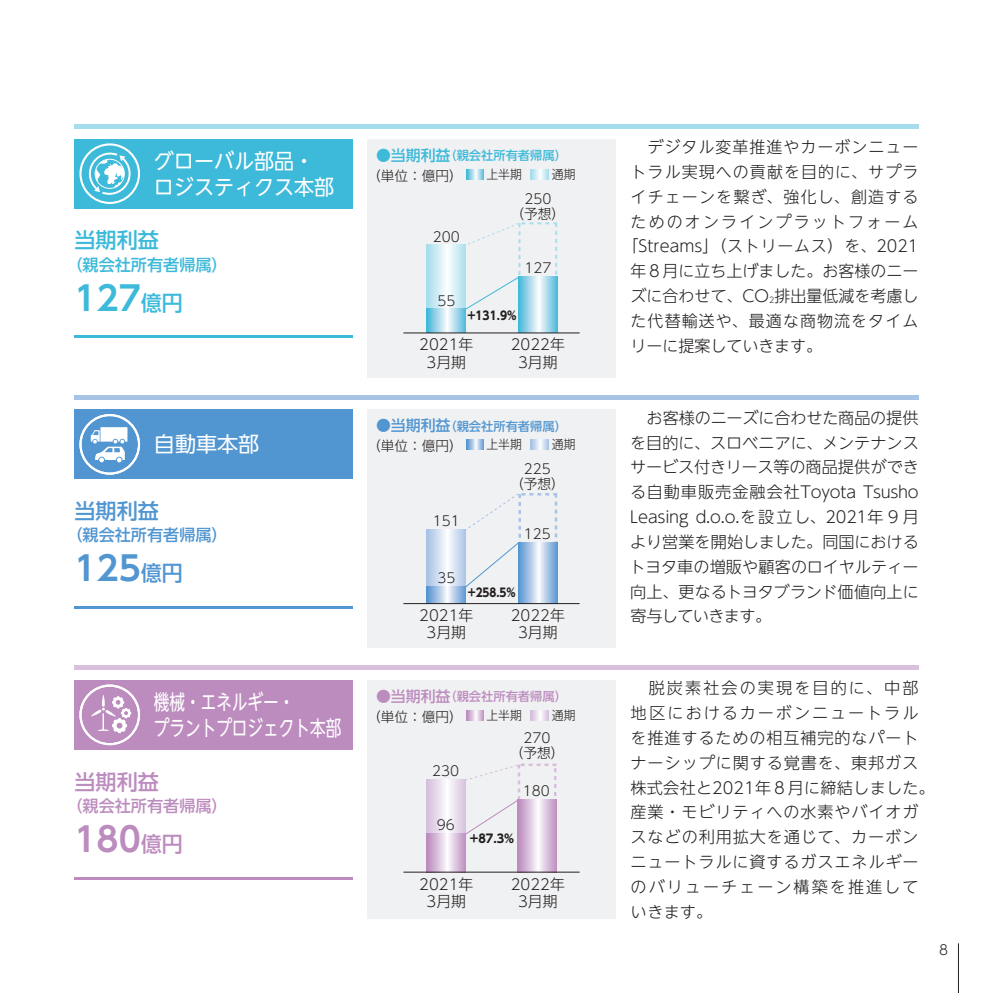
<style>
.page{position:relative;width:993px;height:993px;background:#fff}
.page>*{position:absolute;margin:0;border:0;box-sizing:border-box;transform-origin:0 0}
.t1{font:700 33.43px "UD Shin Go NT Pro De";color:#3db9da}
.t2{font:700 33.43px "UD Shin Go NT Pro De";color:#5296d1}
.t3{font:700 33.43px "UD Shin Go NT Pro De";color:#bd8cbf}
.t4{font:21px/26.1px "UD Shin Go NT Pro";color:#fff;scale:.74 1}
.t5{font:21px/26.1px "UD Shin Go NT Pro";color:#fff;scale:.95 1}
.t6{font:21px "UD Shin Go NT Pro";color:#fff}
.t7{font:500 21px "UD Shin Go NT Pro";color:#3db9da}
.t8{font:500 21px "UD Shin Go NT Pro";color:#5296d1}
.t9{font:500 21px "UD Shin Go NT Pro";color:#bd8cbf}
.t10{font:300 16.1px/24.8px "UD Shin Go NT Pro";letter-spacing:.055em;color:#231f20;text-align:center}
.t11{font:300 16.1px "UD Shin Go NT Pro";color:#231f20}
.t12{font:500 16.1px "UD Shin Go NT Pro";color:#3db9da}
.t13{font:500 16.1px "UD Shin Go NT Pro";color:#5296d1}
.t14{font:500 16.1px "UD Shin Go NT Pro";color:#bd8cbf}
.t15{font:300 16.1px "UD Shin Go NT Pro";letter-spacing:-.035em;color:#231f20}
.t16{font:300 14.88px/17.3px "UD Shin Go NT Pro";color:#231f20;text-align:center}
.t17{font:300 13.65px/14.9px "UD Shin Go NT Pro";color:#231f20;text-align:center}
.t18{font:300 12.42px "UD Shin Go NT Pro";color:#231f20;scale:.95 1}
.t19{font:500 12.25px "UD Shin Go NT Pro";color:#3db9da}
.t20{font:500 12.25px "UD Shin Go NT Pro";color:#5296d1}
.t21{font:500 12.25px "UD Shin Go NT Pro";color:#bd8cbf}
.t22{font:700 11.72px "UD Shin Go NT Pro";color:#231f20;scale:.91 1}
.t23{font:700 11.72px "UD Shin Go NT Pro";color:#231f20;scale:.89 1}
.t24{font:700 11.72px "UD Shin Go NT Pro";color:#231f20;scale:.96 1}
.s1{font-family:"UD Shin Go NT Pro";font-weight:500;font-size:21px}
.s2{font-size:14.88px}
.s3{font-size:8.05px}
</style>
<div class="page">
<div style="left:367px;top:139px;width:248px;height:238px;background:#f0f1f2"></div>
<svg style="left:531px;top:169px;width:17px;height:10px"></svg>
<svg style="left:466px;top:169px;width:17px;height:10px"></svg>
<svg style="left:465px;top:222px;width:92px;height:110px"></svg>
<svg style="left:518px;top:277px;width:39px;height:55px"></svg>
<svg style="left:427px;top:244px;width:38px;height:64px"></svg>
<svg style="left:427px;top:308px;width:38px;height:24px"></svg>
<hr style="left:403px;top:332px;width:176px;height:1px;background:#231f20">
<div style="left:74px;top:124px;width:844px;height:5px;background:#a5dded"></div>
<div style="left:367px;top:409px;width:248px;height:238px;background:#f0f1f2"></div>
<svg style="left:427px;top:529px;width:36px;height:57px"></svg>
<svg style="left:427px;top:586px;width:36px;height:17px"></svg>
<svg style="left:531px;top:439px;width:17px;height:10px"></svg>
<svg style="left:466px;top:439px;width:17px;height:10px"></svg>
<svg style="left:463px;top:493px;width:94px;height:110px"></svg>
<svg style="left:518px;top:542px;width:39px;height:61px"></svg>
<hr style="left:403px;top:603px;width:176px;height:1px;background:#231f20">
<div style="left:74px;top:394px;width:844px;height:5px;background:#a7c3e5"></div>
<div style="left:74px;top:409px;width:278px;height:70px;background:#5296d1"></div>
<div style="left:74px;top:139px;width:278px;height:69px;background:#3db9da"></div>
<hr style="left:74px;top:335px;width:278px;height:3px;background:#3db9da">
<hr style="left:74px;top:606px;width:278px;height:2px;background:#5296d1">
<svg style="left:79px;top:414px;width:61px;height:60px"></svg>
<div style="left:79px;top:414px;width:61px;height:60px;border:2px solid #fff;border-radius:50%"></div>
<svg style="left:91px;top:427px;width:36px;height:35px"></svg>
<svg style="left:80px;top:144px;width:59px;height:59px"></svg>
<div style="left:79px;top:143px;width:61px;height:61px;border:2px solid #fff;border-radius:50%"></div>
<svg style="left:87px;top:150px;width:45px;height:45px"></svg>
<div style="left:367px;top:680px;width:248px;height:238px;background:#f0f1f2"></div>
<svg style="left:531px;top:710px;width:17px;height:10px"></svg>
<svg style="left:466px;top:710px;width:17px;height:10px"></svg>
<svg style="left:465px;top:763px;width:91px;height:108px"></svg>
<svg style="left:517px;top:799px;width:39px;height:72px"></svg>
<svg style="left:427px;top:779px;width:38px;height:54px"></svg>
<svg style="left:427px;top:833px;width:38px;height:38px"></svg>
<hr style="left:403px;top:871px;width:176px;height:1px;background:#231f20">
<div style="left:74px;top:665px;width:844px;height:5px;background:#d9c1dd"></div>
<div style="left:74px;top:680px;width:278px;height:69px;background:#bd8cbf"></div>
<hr style="left:74px;top:876px;width:278px;height:3px;background:#bd8cbf">
<svg style="left:79px;top:684px;width:61px;height:61px"></svg>
<div style="left:79px;top:684px;width:61px;height:61px;border:2px solid #fff;border-radius:50%"></div>
<svg style="left:91px;top:694px;width:40px;height:39px"></svg>
<hr style="left:957px;top:943px;width:1px;height:49px;background:#231f20">
<h2 class="t5" style="left:154px;top:147px;width:191px">グローバル部品・ロジスティクス本部</h2>
<h2 class="t7" style="left:74px;top:223px;width:86px">当期利益</h2>
<p class="t12" style="left:66px;top:251px;width:163px">（親会社所有者帰属）</p>
<h1 class="t1" style="left:74px;top:270px;width:110px">127<span class="s1">億円</span></h1>
<h2 class="t6" style="left:154px;top:427px;width:107px">自動車本部</h2>
<h2 class="t8" style="left:74px;top:494px;width:86px">当期利益</h2>
<p class="t13" style="left:66px;top:522px;width:163px">（親会社所有者帰属）</p>
<h1 class="t2" style="left:74px;top:541px;width:110px">125<span class="s1">億円</span></h1>
<h2 class="t4" style="left:154px;top:688px;width:254px">機械・エネルギー・<br>プラントプロジェクト本部</h2>
<h2 class="t9" style="left:74px;top:764px;width:86px">当期利益</h2>
<p class="t14" style="left:66px;top:792px;width:163px">（親会社所有者帰属）</p>
<h1 class="t3" style="left:74px;top:811px;width:110px">180<span class="s1">億円</span></h1>
<p class="t19" style="left:376px;top:145px;width:192px"><span class="s2">●当期利益</span>（親会社所有者帰属）</p>
<p class="t17" style="left:367px;top:167px;width:97px">（単位：億円）</p>
<p class="t18" style="left:486px;top:164px;width:39px">上半期</p>
<p class="t18" style="left:551px;top:164px;width:26px">通期</p>
<p class="t17" style="left:432px;top:228px;width:29px">200</p>
<p class="t17" style="left:437px;top:293px;width:20px">55</p>
<p class="t17" style="left:510px;top:191px;width:56px">250<br>（予想）</p>
<p class="t17" style="left:524px;top:260px;width:29px">127</p>
<p class="t22" style="left:467px;top:305px;width:55px">+131.9%</p>
<p class="t10" style="left:622px;top:134px;width:297px">　デジタル変革推進やカーボンニュートラル実現への貢献を目的に、サプライチェーンを繋ぎ、強化し、創造するためのオンラインプラットフォーム「Streams」（ストリームス）を、2021年８月に立ち上げました。お客様のニーズに合わせて、CO<span class="s3">2</span>排出量低減を考慮した代替輸送や、最適な商物流をタイム</p>
<p class="t16" style="left:419px;top:335px;width:56px">2021年<br>3月期</p>
<p class="t16" style="left:510px;top:335px;width:56px">2022年</p>
<p class="t11" style="left:630px;top:332px;width:193px">リーに提案していきます。</p>
<p class="t16" style="left:518px;top:353px;width:41px">3月期</p>
<p class="t20" style="left:376px;top:416px;width:192px"><span class="s2">●当期利益</span>（親会社所有者帰属）</p>
<p class="t17" style="left:367px;top:438px;width:97px">（単位：億円）</p>
<p class="t18" style="left:486px;top:434px;width:39px">上半期</p>
<p class="t18" style="left:551px;top:434px;width:26px">通期</p>
<p class="t17" style="left:510px;top:460px;width:56px">225<br>（予想）</p>
<p class="t17" style="left:523px;top:525px;width:29px">125</p>
<p class="t17" style="left:432px;top:512px;width:29px">151</p>
<p class="t17" style="left:437px;top:569px;width:20px">35</p>
<p class="t23" style="left:467px;top:583px;width:55px">+258.5%</p>
<p class="t10" style="left:629px;top:404px;width:291px;text-align:justify">　お客様のニーズに合わせた商品の提供を目的に、スロベニアに、メンテナンスサービス付きリース等の商品提供ができる自動車販売金融会社Toyota Tsusho Leasing d.o.o.を設立し、2021年９月より営業を開始しました。同国におけるトヨタ車の増販や顧客のロイヤルティー向上、更なるトヨタブランド価値向上に</p>
<p class="t16" style="left:419px;top:606px;width:56px">2021年<br>3月期</p>
<p class="t16" style="left:510px;top:606px;width:56px">2022年</p>
<p class="t15" style="left:630px;top:603px;width:142px">寄与していきます。</p>
<p class="t16" style="left:518px;top:623px;width:41px">3月期</p>
<p class="t21" style="left:376px;top:686px;width:192px"><span class="s2">●当期利益</span>（親会社所有者帰属）</p>
<p class="t17" style="left:367px;top:708px;width:97px">（単位：億円）</p>
<p class="t18" style="left:486px;top:705px;width:39px">上半期</p>
<p class="t18" style="left:551px;top:705px;width:26px">通期</p>
<p class="t17" style="left:432px;top:763px;width:29px">230</p>
<p class="t17" style="left:436px;top:816px;width:20px">96</p>
<p class="t17" style="left:509px;top:730px;width:56px">270<br>（予想）</p>
<p class="t17" style="left:522px;top:782px;width:29px">180</p>
<p class="t24" style="left:469px;top:828px;width:48px">+87.3%</p>
<p class="t16" style="left:419px;top:874px;width:56px">2021年<br>3月期</p>
<p class="t16" style="left:510px;top:874px;width:56px">2022年<br>3月期</p>
<p class="t10" style="left:630px;top:675px;width:305px;text-align:left">　脱炭素社会の実現を目的に、中部地区におけるカーボンニュートラルを推進するための相互補完的なパートナーシップに関する覚書を、東邦ガス株式会社と2021年８月に締結しました。産業・モビリティへの水素やバイオガスなどの利用拡大を通じて、カーボンニュートラルに資するガスエネルギーのバリューチェーン構築を推進していきます。</p>
<p class="t17" style="left:938px;top:941px;width:11px">8</p>
</div>
